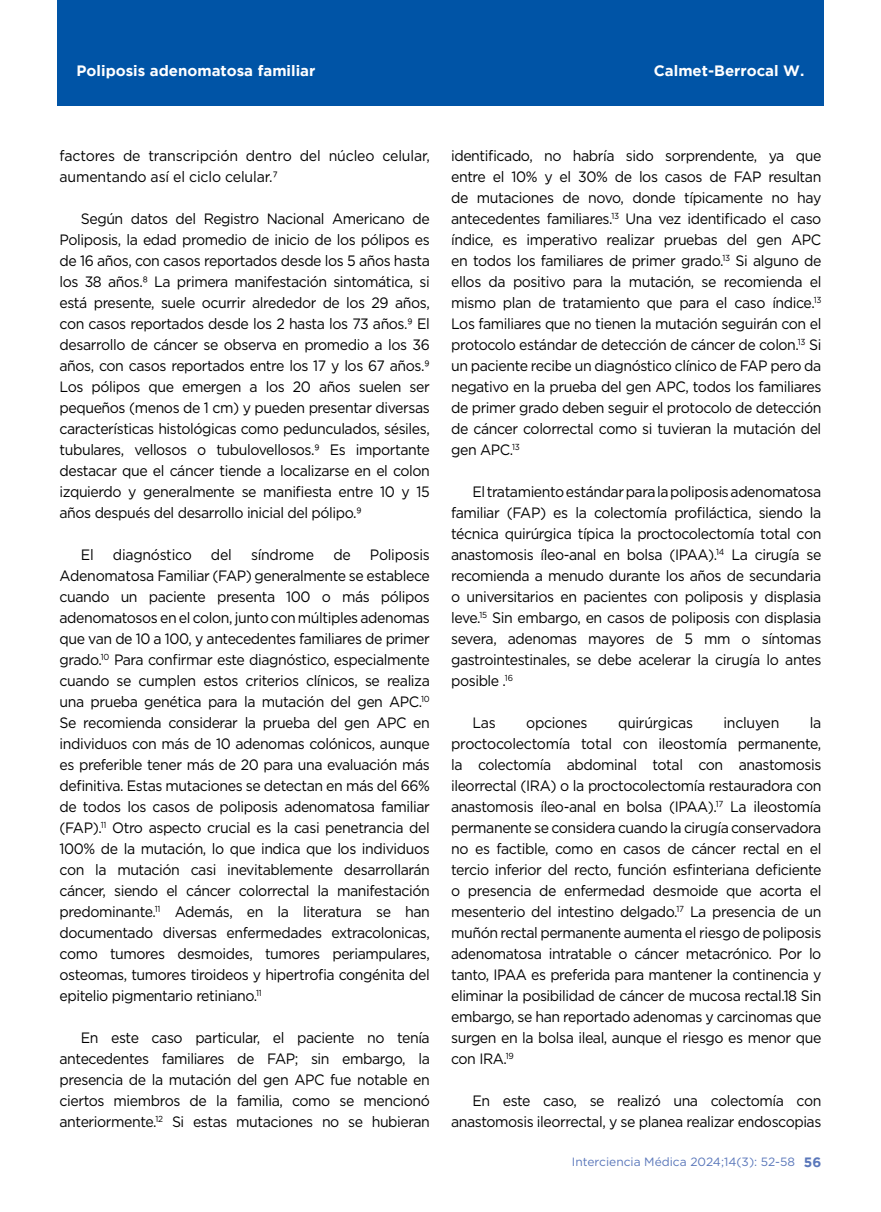
<style>
.page{position:relative;width:881px;height:1212px;background:#fff}
.page>*{position:absolute;margin:0;border:0;box-sizing:border-box;transform-origin:0 0}
.t1{font:15px/21px "Gotham";letter-spacing:-.03em;color:#000;text-align:justify;scale:.94 1}
.t2{font:15px/21px "Gotham";letter-spacing:-.01em;color:#000;scale:.94 1}
.t3{font:700 15px "Gotham";color:#fff}
.t4{font:700 13.5px "Gotham";color:#5a77ba}
.t5{font:12px "Gotham";color:#5a77ba}
</style>
<div class="page">
<div style="left:57px;top:0;width:766px;height:106px;background:#0054a6"></div>
<p class="t3" style="left:77px;top:62px;width:240px">Poliposis adenomatosa familiar</p>
<p class="t3" style="left:653px;top:62px;width:152px">Calmet-Berrocal W.</p>
<p class="t2" style="left:60px;top:145px;width:395px">factores de transcripción dentro del núcleo celular, aumentando así el ciclo celular.7</p>
<p class="t1" style="left:60px;top:208px;width:395px;text-indent:21px">Según datos del Registro Nacional Americano de Poliposis, la edad promedio de inicio de los pólipos es de 16 años, con casos reportados desde los 5 años hasta los 38 años.8 La primera manifestación sintomática, si está presente, suele ocurrir alrededor de los 29 años, con casos reportados desde los 2 hasta los 73 años.9 El desarrollo de cáncer se observa en promedio a los 36 años, con casos reportados entre los 17 y los 67 años.9<br>Los pólipos que emergen a los 20 años suelen ser pequeños (menos de 1 cm) y pueden presentar diversas características histológicas como pedunculados, sésiles, tubulares, vellosos o tubulovellosos.9 Es importante destacar que el cáncer tiende a localizarse en el colon izquierdo y generalmente se manifiesta entre 10 y 15 años después del desarrollo inicial del pólipo.9</p>
<p class="t1" style="left:81px;top:544px;width:15px">El</p>
<p class="t1" style="left:113px;top:544px;width:85px">diagnóstico</p>
<p class="t1" style="left:211px;top:544px;width:24px">del</p>
<p class="t1" style="left:251px;top:544px;width:69px">síndrome</p>
<p class="t1" style="left:333px;top:544px;width:20px">de</p>
<p class="t1" style="left:60px;top:544px;width:395px;text-indent:310px">Poliposis Adenomatosa Familiar (FAP) generalmente se establece cuando un paciente presenta 100 o más pólipos adenomatosos en el colon, junto con múltiples adenomas que van de 10 a 100, y antecedentes familiares de primer grado.<sup>10</sup> Para confirmar este diagnóstico, especialmente cuando se cumplen estos criterios clínicos, se realiza una prueba genética para la mutación del gen APC.<sup>10<br></sup>Se recomienda considerar la prueba del gen APC en individuos con más de 10 adenomas colónicos, aunque es preferible tener más de 20 para una evaluación más definitiva. Estas mutaciones se detectan en más del 66% de todos los casos de poliposis adenomatosa familiar (FAP).<sup>11</sup> Otro aspecto crucial es la casi penetrancia del 100% de la mutación, lo que indica que los individuos con la mutación casi inevitablemente desarrollarán cáncer, siendo el cáncer colorrectal la manifestación predominante.<sup>11</sup> Además, en la literatura se han documentado diversas enfermedades extracolonicas, como tumores desmoides, tumores periampulares, osteomas, tumores tiroideos y hipertrofia congénita del epitelio pigmentario retiniano.<sup>11</sup></p>
<p class="t1" style="left:60px;top:1027px;width:395px;text-indent:21px">En este caso particular, el paciente no tenía antecedentes familiares de FAP; sin embargo, la presencia de la mutación del gen APC fue notable en ciertos miembros de la familia, como se mencionó anteriormente.<sup>12</sup> Si estas mutaciones no se hubieran</p>
<p class="t1" style="left:451px;top:145px;width:395px">identificado, no habría sido sorprendente, ya que entre el 10% y el 30% de los casos de FAP resultan de mutaciones de novo, donde típicamente no hay antecedentes familiares.<sup>13</sup> Una vez identificado el caso índice, es imperativo realizar pruebas del gen APC en todos los familiares de primer grado.<sup>13</sup> Si alguno de ellos da positivo para la mutación, se recomienda el mismo plan de tratamiento que para el caso índice.<sup>13<br></sup>Los familiares que no tienen la mutación seguirán con el protocolo estándar de detección de cáncer de colon.<sup>13</sup> Si un paciente recibe un diagnóstico clínico de FAP pero da negativo en la prueba del gen APC, todos los familiares de primer grado deben seguir el protocolo de detección de cáncer colorrectal como si tuvieran la mutación del gen APC.<sup>13</sup></p>
<p class="t1" style="left:451px;top:481px;width:395px;text-indent:21px">El tratamiento estándar para la poliposis adenomatosa familiar (FAP) es la colectomía profiláctica, siendo la técnica quirúrgica típica la proctocolectomía total con anastomosis íleo-anal en bolsa (IPAA).<sup>14</sup> La cirugía se recomienda a menudo durante los años de secundaria o universitarios en pacientes con poliposis y displasia leve.<sup>15</sup> Sin embargo, en casos de poliposis con displasia severa, adenomas mayores de 5 mm o síntomas gastrointestinales, se debe acelerar la cirugía lo antes posible .<sup>16</sup></p>
<p class="t1" style="left:472px;top:712px;width:26px">Las</p>
<p class="t1" style="left:526px;top:712px;width:67px">opciones</p>
<p class="t1" style="left:617px;top:712px;width:81px">quirúrgicas</p>
<p class="t1" style="left:723px;top:712px;width:61px">incluyen</p>
<p class="t1" style="left:451px;top:712px;width:395px;text-indent:358px">la proctocolectomía total con ileostomía permanente, la colectomía abdominal total con anastomosis ileorrectal (IRA) o la proctocolectomía restauradora con anastomosis íleo-anal en bolsa (IPAA).<sup>17</sup> La ileostomía permanente se considera cuando la cirugía conservadora no es factible, como en casos de cáncer rectal en el tercio inferior del recto, función esfinteriana deficiente o presencia de enfermedad desmoide que acorta el mesenterio del intestino delgado.<sup>17</sup> La presencia de un muñón rectal permanente aumenta el riesgo de poliposis adenomatosa intratable o cáncer metacrónico. Por lo tanto, IPAA es preferida para mantener la continencia y eliminar la posibilidad de cáncer de mucosa rectal.18 Sin embargo, se han reportado adenomas y carcinomas que surgen en la bolsa ileal, aunque el riesgo es menor que con IRA.<sup>19</sup></p>
<p class="t1" style="left:451px;top:1090px;width:395px;text-align:right">En este caso, se realizó una colectomía con anastomosis ileorrectal, y se planea realizar endoscopias</p>
<p class="t5" style="left:571px;top:1154px;width:224px">Interciencia Médica 2024;14(3): 52-58</p>
<p class="t4" style="left:803px;top:1154px;width:19px">56</p>
</div>
